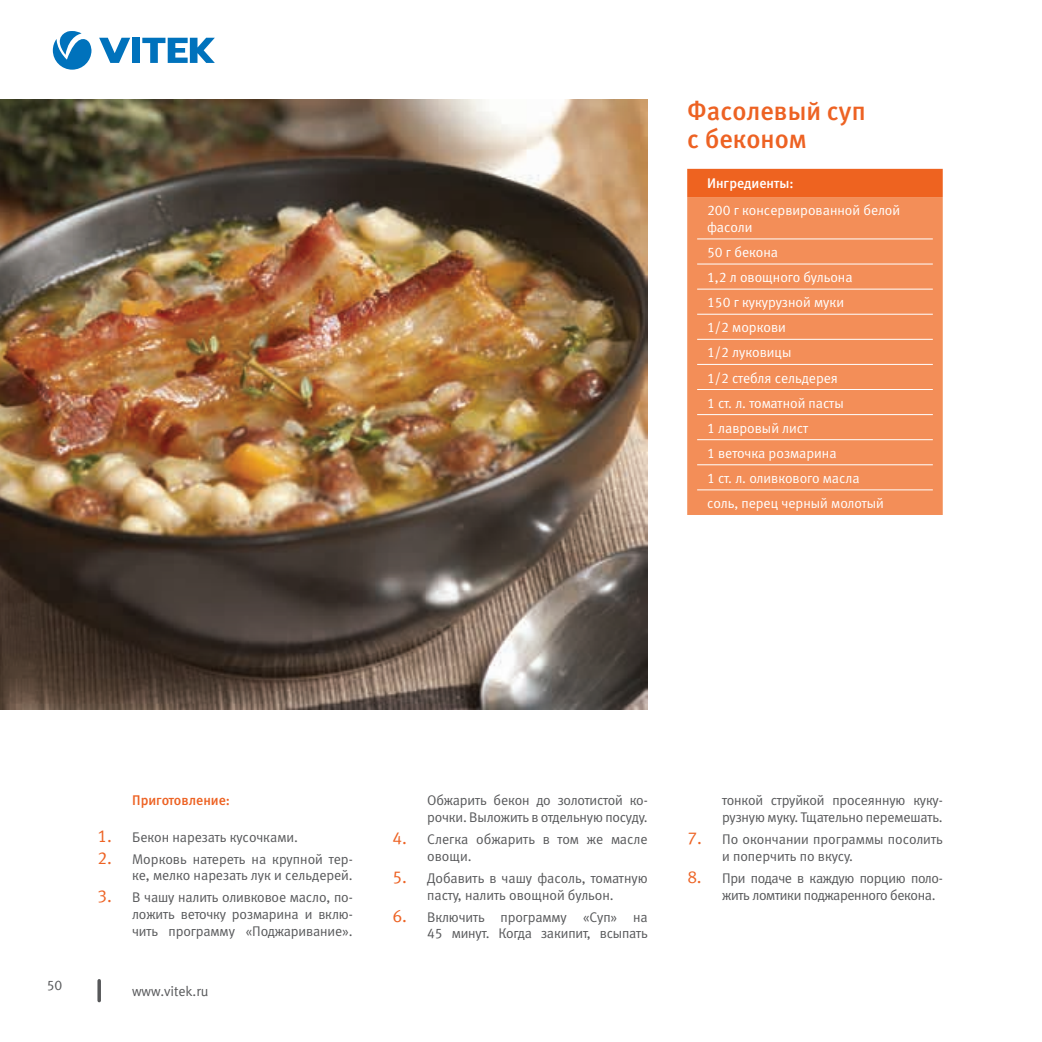
<style>
.page{position:relative;width:1042px;height:1042px;background:#fff}
.page>*{position:absolute;margin:0;border:0;box-sizing:border-box;transform-origin:0 0}
.t1{font:26.25px/28px "Meta Medium LFC";color:#ed6223}
.t2{font:14px/16.8px "Meta Normal LFC";letter-spacing:-.01em;color:#57585a}
.t3{font:14px/25px "Meta Normal LFC";color:#fff}
.t4{font:14px "Meta Medium LFC";color:#ed6223}
.t5{font:14px "Meta Medium LFC";color:#fff}
.s1{font-size:17.5px;color:#ed6223}
</style>
<div class="page">
<div style="left:132px;top:38px;width:8px;height:25px;background:#0072bc"></div>
<svg style="left:99px;top:38px;width:31px;height:25px"></svg>
<svg style="left:142px;top:38px;width:73px;height:25px"></svg>
<svg style="left:53px;top:31px;width:38px;height:39px"></svg>
<svg style="left:97px;top:980px;width:4px;height:20px"></svg>
<div style="left:687px;top:169px;width:256px;height:28px;background:#ee6320"></div>
<div style="left:687px;top:197px;width:256px;height:318px;background:#f38e58"></div>
<hr style="left:697px;top:339px;width:236px;height:1px;background:#fff">
<hr style="left:697px;top:364px;width:236px;height:1px;background:#fff">
<hr style="left:697px;top:414px;width:236px;height:1px;background:#fff">
<hr style="left:697px;top:439px;width:236px;height:1px;background:#fff">
<hr style="left:697px;top:464px;width:236px;height:1px;background:#fff">
<hr style="left:697px;top:489px;width:236px;height:1px;background:#fff">
<hr style="left:697px;top:264px;width:236px;height:1px;background:#fff">
<hr style="left:697px;top:289px;width:236px;height:1px;background:#fff">
<hr style="left:697px;top:314px;width:236px;height:1px;background:#fff">
<hr style="left:697px;top:389px;width:236px;height:1px;background:#fff">
<hr style="left:697px;top:238px;width:236px;height:1px;background:#fff">
<img style="left:0;top:99px;width:647px;height:610px">
<h1 class="t1" style="left:687px;top:97px;width:180px">Фасолевый суп с беконом</h1>
<p class="t5" style="left:707px;top:176px;width:88px">Ингредиенты:</p>
<p class="t3" style="left:707px;top:202px;width:195px;line-height:16.8px">200 г консервированной белой фасоли</p>
<p class="t3" style="left:707px;top:240px;width:178px">50 г бекона<br>1,2 л овощного бульона<br>150 г кукурузной муки<br>1/2 моркови<br>1/2 луковицы<br>1/2 стебля сельдерея<br>1 ст. л. томатной пасты<br>1 лавровый лист<br>1 веточка розмарина<br>1 ст. л. оливкового масла соль, перец черный молотый</p>
<p class="t2" style="left:47px;top:976px;width:17px">50</p>
<p class="t4" style="left:132px;top:792px;width:99px">Приготовление:</p>
<p class="t2" style="left:97px;top:828px;width:202px"><span class="s1">1.</span> Бекон нарезать кусочками.</p>
<p class="t2" style="left:97px;top:850px;width:257px;text-align:right"><span class="s1">2.</span> Морковь натереть на крупной тер&shy;ке, мелко нарезать лук и сельдерей.</p>
<p class="t2" style="left:132px;top:889px;width:222px;text-align:justify;text-indent:-35px"><span class="s1">3.</span> В чашу налить оливковое масло, по&shy;ложить веточку розмарина и вклю&shy;чить программу «Поджаривание».</p>
<p class="t2" style="left:132px;top:982px;width:78px">www.vitek.ru</p>
<p class="t2" style="left:427px;top:792px;width:222px">Обжарить бекон до золотистой ко&shy;рочки. Выложить в отдельную посуду.</p>
<p class="t2" style="left:427px;top:830px;width:222px;text-indent:-35px"><span class="s1">4.</span> Слегка обжарить в том же масле овощи.</p>
<p class="t2" style="left:392px;top:869px;width:257px;text-align:center"><span class="s1">5.</span> Добавить в чашу фасоль, томатную пасту, налить овощной бульон.</p>
<p class="t2" style="left:392px;top:908px;width:257px;text-align:right"><span class="s1">6.</span> Включить программу «Суп» на<br>45 минут. Когда закипит, всыпать</p>
<p class="t2" style="left:722px;top:792px;width:222px">тонкой струйкой просеянную куку&shy;рузную муку. Тщательно перемешать.</p>
<p class="t2" style="left:722px;top:830px;width:222px;text-indent:-35px"><span class="s1">7.</span> По окончании программы посолить и поперчить по вкусу.</p>
<p class="t2" style="left:722px;top:869px;width:222px;text-indent:-35px"><span class="s1">8.</span> При подаче в каждую порцию поло&shy;жить ломтики поджаренного бекона.</p>
</div>
